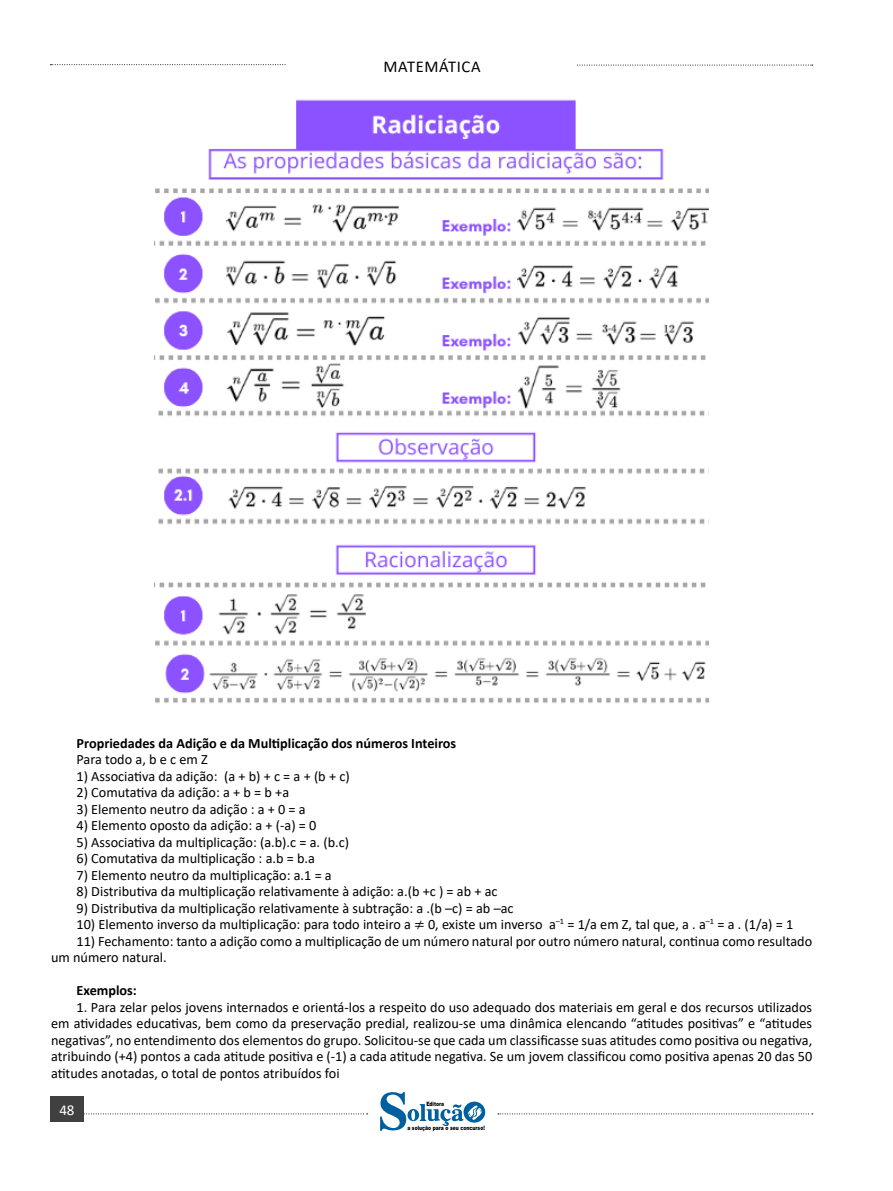
<style>
.page{position:relative;width:893px;height:1191px;background:#fff}
.page>*{position:absolute;margin:0;border:0;box-sizing:border-box;transform-origin:0 0}
.t1{font:16.5px "Calibri";letter-spacing:.04em;color:#000}
.t2{font:15px "Calibri";color:#fff}
.t3{font:14.25px/16.5px "Calibri";color:#000}
.t4{font:700 14.25px "Calibri";color:#000}
.t5{font:900 6px "Arial";color:#000;scale:.76 1}
.s1{font-family:"Cambria Math"}
</style>
<div class="page">
<svg style="left:50px;top:64px;width:236px;height:1px"></svg>
<svg style="left:577px;top:65px;width:236px;height:1px"></svg>
<svg style="left:498px;top:1113px;width:315px;height:1px"></svg>
<svg style="left:84px;top:1113px;width:284px;height:1px"></svg>
<div style="left:50px;top:1096px;width:34px;height:26px;background:#404040"></div>
<svg style="left:380px;top:1092px;width:105px;height:39px"></svg>
<img style="left:155px;top:99px;width:553px;height:604px">
<p class="t1" style="left:383px;top:55px;width:99px">MATEMÁTICA</p>
<p class="t4" style="left:77px;top:733px;width:381px">Propriedades da Adição e da Multiplicação dos números Inteiros</p>
<p class="t3" style="left:77px;top:750px;width:132px">Para todo a, b e c em ℤ</p>
<p class="t3" style="left:77px;top:767px;width:275px">1) Associativa da adição: (a + b) + c = a + (b + c)</p>
<p class="t3" style="left:77px;top:783px;width:214px">2) Comutativa da adição: a + b = b +a</p>
<p class="t3" style="left:77px;top:800px;width:231px">3) Elemento neutro da adição : a + 0 = a</p>
<p class="t3" style="left:77px;top:816px;width:241px">4) Elemento oposto da adição: a + (-a) = 0</p>
<p class="t3" style="left:77px;top:833px;width:274px">5) Associativa da multiplicação: (a.b).c = a. (b.c)</p>
<p class="t3" style="left:77px;top:849px;width:240px">6) Comutativa da multiplicação : a.b = b.a</p>
<p class="t3" style="left:77px;top:866px;width:257px">7) Elemento neutro da multiplicação: a.1 = a</p>
<p class="t3" style="left:77px;top:882px;width:423px">8) Distributiva da multiplicação relativamente à adição: a.(b +c ) = ab + ac</p>
<p class="t3" style="left:77px;top:899px;width:439px">9) Distributiva da multiplicação relativamente à subtração: a .(b –c) = ab –ac</p>
<p class="t3" style="left:77px;top:915px;width:718px">10) Elemento inverso da multiplicação: para todo inteiro a <span class="s1">≠</span> 0, existe um inverso a<sup>–1</sup> = 1/a em ℤ, tal que, a . a<sup>–1</sup> = a . (1/a) = 1</p>
<p class="t3" style="left:51px;top:932px;width:763px;text-indent:26px">11) Fechamento: tanto a adição como a multiplicação de um número natural por outro número natural, continua como resultado um número natural.</p>
<p class="t4" style="left:77px;top:980px;width:62px">Exemplos:</p>
<p class="t3" style="left:51px;top:998px;width:763px;text-align:justify;text-indent:26px">1. Para zelar pelos jovens internados e orientá-los a respeito do uso adequado dos materiais em geral e dos recursos utilizados em atividades educativas, bem como da preservação predial, realizou-se uma dinâmica elencando “atitudes positivas” e “atitudes negativas”, no entendimento dos elementos do grupo. Solicitou-se que cada um classificasse suas atitudes como positiva ou negativa, atribuindo (+4) pontos a cada atitude positiva e (-1) a cada atitude negativa. Se um jovem classificou como positiva apenas 20 das 50 atitudes anotadas, o total de pontos atribuídos foi</p>
<p class="t2" style="left:56px;top:1101px;width:20px">4848</p>
<p class="t5" style="left:426px;top:1099px;width:25px">Editora</p>
<p class="t5" style="left:407px;top:1123px;width:103px">a solução para o seu concurso!</p>
</div>
